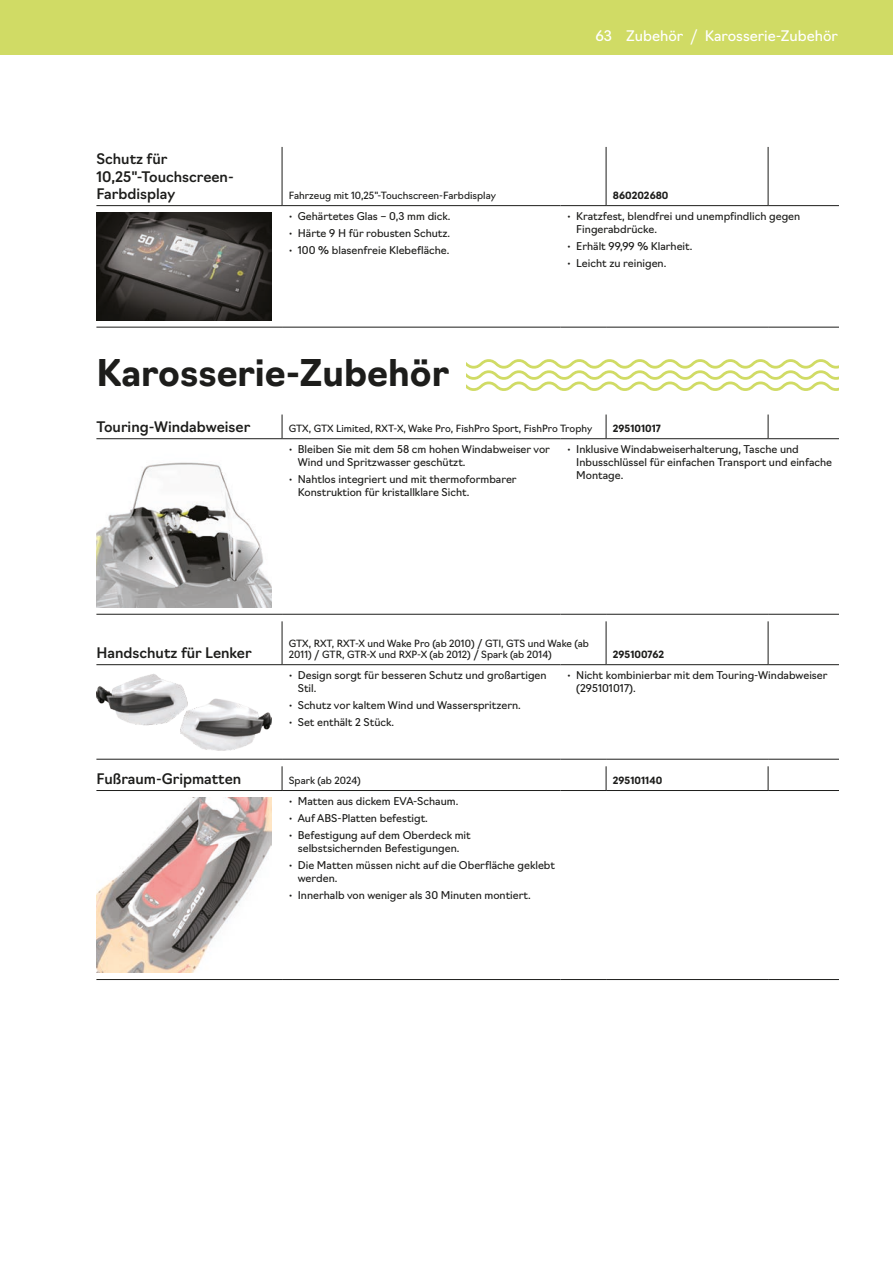
<style>
.page{position:relative;width:893px;height:1263px;background:#fff}
.page>*{position:absolute;margin:0;border:0;box-sizing:border-box;transform-origin:0 0}
.SECTION{font:700 36px "Navigo";color:#1d1d1b}
.TAB-PROD-NAME{font:500 14.25px/17.2px "Navigo";color:#1d1d1b}
.FOLIO-LEFT{font:14.25px "Navigo";color:#fff}
.t1{font:10.5px/12.6px "Navigo";color:#1d1d1b}
.TAB-PROD-PLATFORM{font:9.75px/11.2px "Navigo";color:#1d1d1b}
.TAB-PROD-SKU{font:700 9.75px "Navigo";color:#1d1d1b}
.s1{font-weight:300}
</style>
<div class="page">
<svg style="left:466px;top:359px;width:373px;height:32px"></svg>
<hr style="left:96px;top:664px;width:186px;height:1px;background:#1d1d1b">
<hr style="left:282px;top:621px;width:1px;height:43px;background:#1d1d1b">
<hr style="left:606px;top:621px;width:1px;height:43px;background:#1d1d1b">
<hr style="left:282px;top:664px;width:278px;height:1px;background:#1d1d1b">
<hr style="left:560px;top:664px;width:46px;height:1px;background:#1d1d1b">
<hr style="left:606px;top:664px;width:162px;height:1px;background:#1d1d1b">
<hr style="left:768px;top:664px;width:71px;height:1px;background:#1d1d1b">
<hr style="left:96px;top:759px;width:186px;height:1px;background:#1d1d1b">
<hr style="left:282px;top:759px;width:278px;height:1px;background:#1d1d1b">
<hr style="left:560px;top:759px;width:46px;height:1px;background:#1d1d1b">
<hr style="left:606px;top:759px;width:162px;height:1px;background:#1d1d1b">
<hr style="left:768px;top:759px;width:71px;height:1px;background:#1d1d1b">
<hr style="left:768px;top:621px;width:1px;height:43px;background:#1d1d1b">
<img style="left:180px;top:698px;width:92px;height:53px">
<img style="left:96px;top:674px;width:92px;height:52px">
<hr style="left:96px;top:438px;width:186px;height:1px;background:#1d1d1b">
<svg style="left:282px;top:414px;width:1px;height:24px"></svg>
<svg style="left:606px;top:414px;width:1px;height:24px"></svg>
<hr style="left:282px;top:438px;width:278px;height:1px;background:#1d1d1b">
<hr style="left:560px;top:438px;width:46px;height:1px;background:#1d1d1b">
<hr style="left:606px;top:438px;width:162px;height:1px;background:#1d1d1b">
<hr style="left:768px;top:438px;width:71px;height:1px;background:#1d1d1b">
<hr style="left:96px;top:614px;width:186px;height:1px;background:#1d1d1b">
<hr style="left:282px;top:614px;width:278px;height:1px;background:#1d1d1b">
<hr style="left:560px;top:614px;width:46px;height:1px;background:#1d1d1b">
<hr style="left:606px;top:614px;width:162px;height:1px;background:#1d1d1b">
<hr style="left:768px;top:614px;width:71px;height:1px;background:#1d1d1b">
<svg style="left:768px;top:414px;width:1px;height:24px"></svg>
<img style="left:96px;top:462px;width:176px;height:145px">
<hr style="left:96px;top:790px;width:186px;height:1px;background:#1d1d1b">
<svg style="left:282px;top:766px;width:1px;height:24px"></svg>
<svg style="left:606px;top:766px;width:1px;height:24px"></svg>
<hr style="left:282px;top:790px;width:278px;height:1px;background:#1d1d1b">
<hr style="left:560px;top:790px;width:46px;height:1px;background:#1d1d1b">
<hr style="left:606px;top:790px;width:162px;height:1px;background:#1d1d1b">
<hr style="left:768px;top:790px;width:71px;height:1px;background:#1d1d1b">
<hr style="left:96px;top:979px;width:186px;height:1px;background:#1d1d1b">
<hr style="left:282px;top:979px;width:278px;height:1px;background:#1d1d1b">
<hr style="left:560px;top:979px;width:46px;height:1px;background:#1d1d1b">
<hr style="left:606px;top:979px;width:162px;height:1px;background:#1d1d1b">
<hr style="left:768px;top:979px;width:71px;height:1px;background:#1d1d1b">
<svg style="left:768px;top:766px;width:1px;height:24px"></svg>
<img style="left:96px;top:797px;width:176px;height:176px">
<hr style="left:96px;top:205px;width:186px;height:1px;background:#1d1d1b">
<hr style="left:282px;top:147px;width:1px;height:58px;background:#1d1d1b">
<hr style="left:606px;top:147px;width:1px;height:58px;background:#1d1d1b">
<hr style="left:282px;top:205px;width:278px;height:1px;background:#1d1d1b">
<hr style="left:560px;top:205px;width:46px;height:1px;background:#1d1d1b">
<hr style="left:606px;top:205px;width:162px;height:1px;background:#1d1d1b">
<hr style="left:768px;top:205px;width:71px;height:1px;background:#1d1d1b">
<hr style="left:96px;top:327px;width:186px;height:1px;background:#1d1d1b">
<hr style="left:282px;top:327px;width:278px;height:1px;background:#1d1d1b">
<hr style="left:560px;top:327px;width:46px;height:1px;background:#1d1d1b">
<hr style="left:606px;top:327px;width:162px;height:1px;background:#1d1d1b">
<hr style="left:768px;top:327px;width:71px;height:1px;background:#1d1d1b">
<hr style="left:768px;top:147px;width:1px;height:58px;background:#1d1d1b">
<img style="left:96px;top:212px;width:176px;height:108px">
<div style="left:0;top:0;width:893px;height:55px;background:#d0db65"></div>
<p class="TAB-PROD-NAME" style="left:96px;top:149px;width:139px">Schutz für<br>10,25"-Touchscreen-<br>Farbdisplay</p>
<p class="FOLIO-LEFT" style="left:595px;top:25px;width:244px">63 Zubehör <span class="s1">/</span> Karosserie-Zubehör</p>
<p class="TAB-PROD-PLATFORM" style="left:289px;top:189px;width:209px">Fahrzeug mit 10,25"-Touchscreen-Farbdisplay</p>
<p class="TAB-PROD-SKU" style="left:613px;top:188px;width:57px">860202680</p>
<p class="t1" style="left:289px;top:209px;width:163px">• Gehärtetes Glas – 0,3 mm dick.</p>
<p class="t1" style="left:289px;top:226px;width:163px">• Härte 9 H für robusten Schutz.</p>
<p class="t1" style="left:289px;top:243px;width:162px">• 100 % blasenfreie Klebefläche.</p>
<p class="t1" style="left:576px;top:209px;width:225px;text-indent:-9px">• Kratzfest, blendfrei und unempfindlich gegen<br>Fingerabdrücke.</p>
<p class="t1" style="left:567px;top:239px;width:127px">• Erhält 99,99 % Klarheit.</p>
<p class="t1" style="left:567px;top:256px;width:101px">• Leicht zu reinigen.</p>
<p class="SECTION" style="left:96px;top:345px;width:354px">Karosserie-Zubehör</p>
<p class="TAB-PROD-NAME" style="left:96px;top:417px;width:155px">Touring-Windabweiser</p>
<p class="TAB-PROD-PLATFORM" style="left:289px;top:422px;width:305px">GTX, GTX Limited, RXT-X, Wake Pro, FishPro Sport, FishPro Trophy</p>
<p class="TAB-PROD-SKU" style="left:613px;top:421px;width:50px">295101017</p>
<p class="t1" style="left:298px;top:442px;width:254px;text-indent:-9px">• Bleiben Sie mit dem 58 cm hohen Windabweiser vor<br>Wind und Spritzwasser geschützt.</p>
<p class="t1" style="left:298px;top:472px;width:220px;text-indent:-9px">• Nahtlos integriert und mit thermoformbarer<br>Konstruktion für kristallklare Sicht.</p>
<p class="t1" style="left:576px;top:442px;width:257px;text-indent:-9px">• Inklusive Windabweiserhalterung, Tasche und<br>Inbusschlüssel für einfachen Transport und einfache<br>Montage.</p>
<p class="TAB-PROD-NAME" style="left:96px;top:643px;width:157px">Handschutz für Lenker</p>
<p class="TAB-PROD-PLATFORM" style="left:289px;top:637px;width:302px">GTX, RXT, RXT-X und Wake Pro (ab 2010) / GTI, GTS und Wake (ab<br>2011) / GTR, GTR-X und RXP-X (ab 2012) / Spark (ab 2014)</p>
<p class="TAB-PROD-SKU" style="left:613px;top:647px;width:53px">295100762</p>
<p class="t1" style="left:298px;top:668px;width:250px;text-indent:-9px">• Design sorgt für besseren Schutz und großartigen<br>Stil.</p>
<p class="t1" style="left:289px;top:698px;width:234px">• Schutz vor kaltem Wind und Wasserspritzern.</p>
<p class="t1" style="left:289px;top:715px;width:107px">• Set enthält 2 Stück.</p>
<p class="t1" style="left:576px;top:668px;width:253px;text-indent:-9px">• Nicht kombinierbar mit dem Touring-Windabweiser (295101017).</p>
<p class="TAB-PROD-NAME" style="left:96px;top:769px;width:146px">Fußraum-Gripmatten</p>
<p class="TAB-PROD-PLATFORM" style="left:289px;top:774px;width:74px">Spark (ab 2024)</p>
<p class="TAB-PROD-SKU" style="left:613px;top:772px;width:51px">295101140</p>
<p class="t1" style="left:289px;top:794px;width:171px">• Matten aus dickem EVA-Schaum.</p>
<p class="t1" style="left:289px;top:811px;width:141px">• Auf ABS-Platten befestigt.</p>
<p class="t1" style="left:289px;top:828px;width:183px;text-align:center">• Befestigung auf dem Oberdeck mit selbstsichernden Befestigungen.</p>
<p class="t1" style="left:298px;top:858px;width:259px;text-indent:-9px">• Die Matten müssen nicht auf die Oberfläche geklebt werden.</p>
<p class="t1" style="left:289px;top:888px;width:243px">• Innerhalb von weniger als 30 Minuten montiert.</p>
</div>
